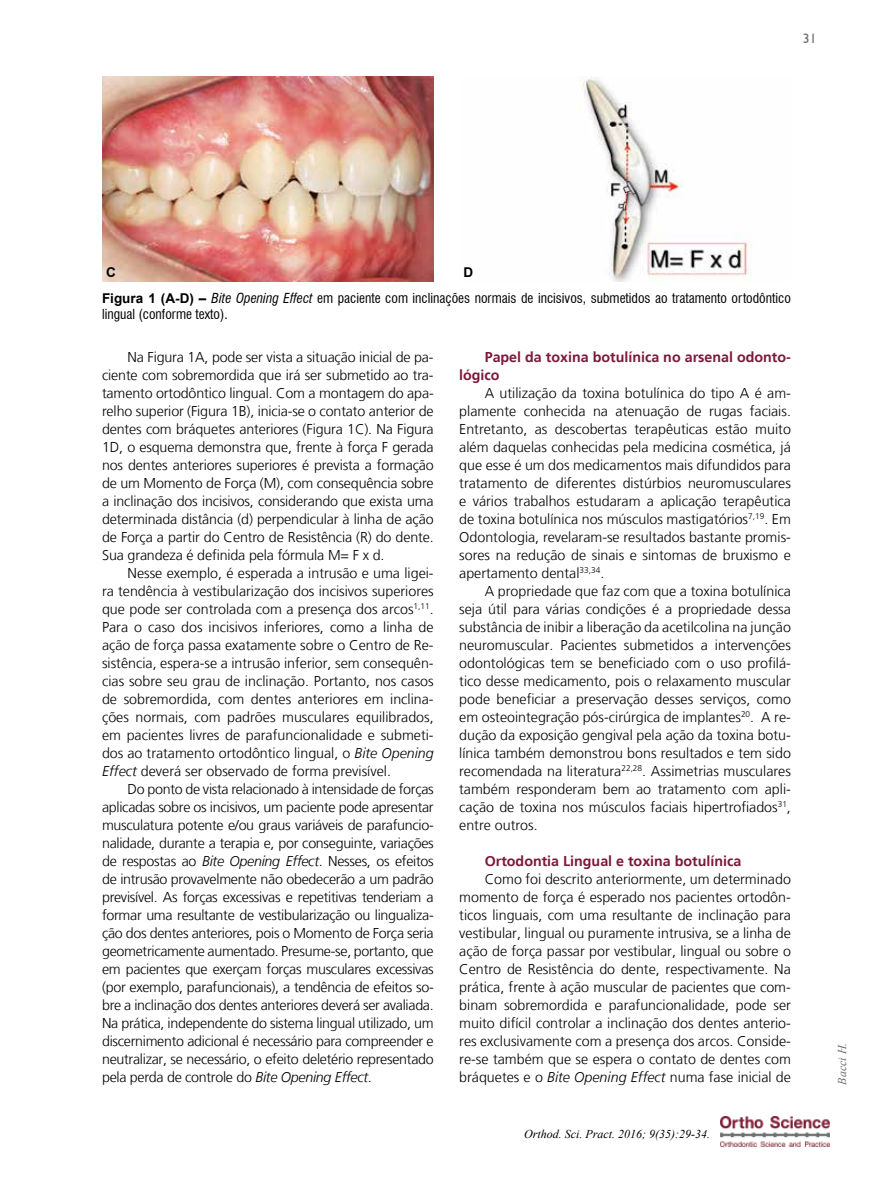
<style>
.page{position:relative;width:893px;height:1191px;background:#fff}
.page>*{position:absolute;margin:0;border:0;box-sizing:border-box;transform-origin:0 0}
.t1{font:300 14.25px/18px "Frutiger LT";color:#000;text-align:justify}
.t2{font:700 14.25px/18px "Frutiger LT";color:#7c193b}
.t3{font:condensed 13.5px/16.2px "Swiss 721 BT";color:#000}
.t4{font:13.5px "Humanist 521 BT";color:#6d6e71}
.t5{font:700 13.5px "Arial";color:#000}
.t6{font:italic 12px "Times New Roman";color:#000}
.t7{font:italic 12px "Times New Roman";color:#6d6e71}
.s1{font-family:"Arial";font-weight:700;font-stretch:normal}
.s2{font-style:italic}
</style>
<div class="page">
<img style="left:721px;top:1116px;width:108px;height:30px">
<img style="left:102px;top:77px;width:332px;height:205px">
<img style="left:580px;top:77px;width:172px;height:205px">
<p class="t4" style="left:803px;top:30px;width:15px">31</p>
<p class="t5" style="left:106px;top:263px;width:11px">C</p>
<p class="t5" style="left:463px;top:263px;width:11px">D</p>
<p class="t3" style="left:102px;top:290px;width:690px"><span class="s1">Figura 1 (A-D) –</span> <span class="s2">Bite Opening Effect</span> em paciente com inclinações normais de incisivos, submetidos ao tratamento ortodôntico lingual (conforme texto).</p>
<p class="t1" style="left:102px;top:348px;width:333px;text-indent:26px">Na Figura 1A, pode ser vista a situação inicial de pa&shy;ciente com sobremordida que irá ser submetido ao tra&shy;tamento ortodôntico lingual. Com a montagem do apa&shy;relho superior (Figura 1B), inicia-se o contato anterior de dentes com bráquetes anteriores (Figura 1C). Na Figura 1D, o esquema demonstra que, frente à força F gerada nos dentes anteriores superiores é prevista a formação de um Momento de Força (M), com consequência sobre a inclinação dos incisivos, considerando que exista uma determinada distância (d) perpendicular à linha de ação de Força a partir do Centro de Resistência (R) do dente.<br>Sua grandeza é definida pela fórmula M= F x d.</p>
<p class="t1" style="left:102px;top:564px;width:333px;text-indent:26px">Nesse exemplo, é esperada a intrusão e uma ligei&shy;ra tendência à vestibularização dos incisivos superiores que pode ser controlada com a presença dos arcos<sup>1,11</sup>.<br>Para o caso dos incisivos inferiores, como a linha de ação de força passa exatamente sobre o Centro de Re&shy;sistência, espera-se a intrusão inferior, sem consequên&shy;cias sobre seu grau de inclinação. Portanto, nos casos de sobremordida, com dentes anteriores em inclina&shy;ções normais, com padrões musculares equilibrados, em pacientes livres de parafuncionalidade e submeti&shy;dos ao tratamento ortodôntico lingual, o <span class="s2">Bite Opening Effect</span> deverá ser observado de forma previsível.</p>
<p class="t1" style="left:102px;top:780px;width:333px;text-indent:26px">Do ponto de vista relacionado à intensidade de forças aplicadas sobre os incisivos, um paciente pode apresentar musculatura potente e/ou graus variáveis de parafuncio&shy;nalidade, durante a terapia e, por conseguinte, variações de respostas ao <span class="s2">Bite Opening Effect</span>. Nesses, os efeitos de intrusão provavelmente não obedecerão a um padrão previsível. As forças excessivas e repetitivas tenderiam a formar uma resultante de vestibularização ou lingualiza&shy;ção dos dentes anteriores, pois o Momento de Força seria geometricamente aumentado. Presume-se, portanto, que em pacientes que exerçam forças musculares excessivas (por exemplo, parafuncionais), a tendência de efeitos so&shy;bre a inclinação dos dentes anteriores deverá ser avaliada.<br>Na prática, independente do sistema lingual utilizado, um discernimento adicional é necessário para compreender e neutralizar, se necessário, o efeito deletério representado pela perda de controle do <span class="s2">Bite Opening Effect</span>.</p>
<p class="t2" style="left:459px;top:348px;width:333px;text-indent:26px">Papel da toxina botulínica no arsenal odonto&shy;lógico</p>
<p class="t1" style="left:459px;top:384px;width:333px;text-indent:26px">A utilização da toxina botulínica do tipo A é am&shy;plamente conhecida na atenuação de rugas faciais.<br>Entretanto, as descobertas terapêuticas estão muito além daquelas conhecidas pela medicina cosmética, já que esse é um dos medicamentos mais difundidos para tratamento de diferentes distúrbios neuromusculares e vários trabalhos estudaram a aplicação terapêutica de toxina botulínica nos músculos mastigatórios<sup>7,19</sup>. Em Odontologia, revelaram-se resultados bastante promis&shy;sores na redução de sinais e sintomas de bruxismo e apertamento dental<sup>33,34</sup>.</p>
<p class="t1" style="left:459px;top:582px;width:333px;text-indent:26px">A propriedade que faz com que a toxina botulínica seja útil para várias condições é a propriedade dessa substância de inibir a liberação da acetilcolina na junção neuromuscular. Pacientes submetidos a intervenções odontológicas tem se beneficiado com o uso profilá&shy;tico desse medicamento, pois o relaxamento muscular pode beneficiar a preservação desses serviços, como em osteointegração pós-cirúrgica de implantes<sup>20</sup>. A re&shy;dução da exposição gengival pela ação da toxina botu&shy;línica também demonstrou bons resultados e tem sido recomendada na literatura<sup>22,28</sup>. Assimetrias musculares também responderam bem ao tratamento com apli&shy;cação de toxina nos músculos faciais hipertrofiados<sup>31</sup>, entre outros.</p>
<p class="t2" style="left:485px;top:852px;width:258px">Ortodontia Lingual e toxina botulínica</p>
<p class="t1" style="left:459px;top:870px;width:333px;text-indent:26px">Como foi descrito anteriormente, um determinado momento de força é esperado nos pacientes ortodôn&shy;ticos linguais, com uma resultante de inclinação para vestibular, lingual ou puramente intrusiva, se a linha de ação de força passar por vestibular, lingual ou sobre o Centro de Resistência do dente, respectivamente. Na prática, frente à ação muscular de pacientes que com&shy;binam sobremordida e parafuncionalidade, pode ser muito difícil controlar a inclinação dos dentes anterio&shy;res exclusivamente com a presença dos arcos. Conside&shy;re-se também que se espera o contato de dentes com bráquetes e o <span class="s2">Bite Opening Effect</span> numa fase inicial de</p>
<p class="t6" style="left:524px;top:1125px;width:187px">Orthod. Sci. Pract. 2016; 9(35):29-34.</p>
<p class="t7" style="left:834px;top:1084px;width:43px;rotate:-90deg">Bacci H.</p>
</div>
